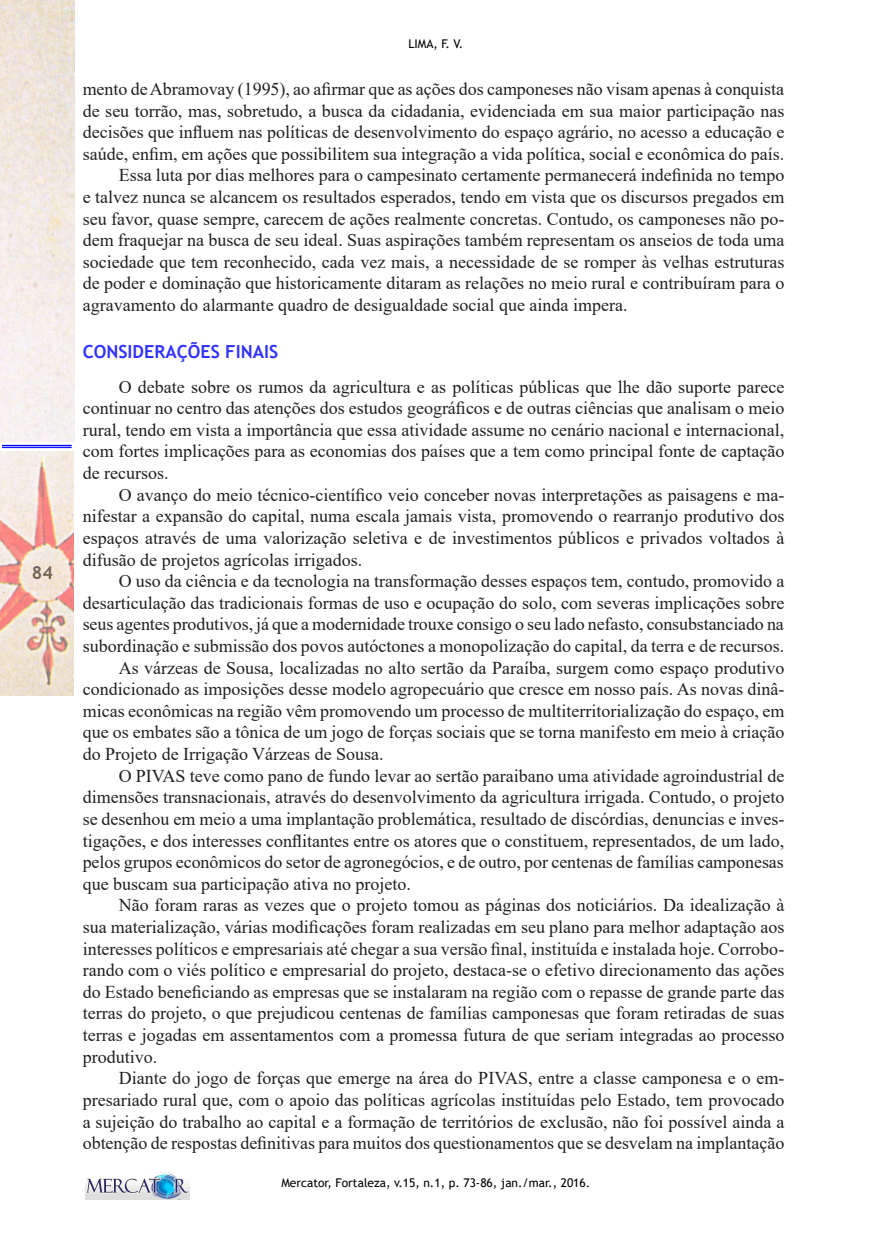
<style>
.page{position:relative;width:893px;height:1234px;background:#fff}
.page>*{position:absolute;margin:0;border:0;box-sizing:border-box;transform-origin:0 0}
.t1{font:18px/21.6px "Times New Roman";color:#231f20;text-align:justify}
.SUBTÍTULO_1{font:700 18px "Trebuchet MS";color:#33f}
.t2{font:700 18px "Trebuchet MS";color:#000}
.t3{font:12px "Trebuchet MS";color:#000}
</style>
<div class="page">
<img style="left:85px;top:1172px;width:105px;height:27px">
<img style="left:0;top:451px;width:74px;height:244px">
<img style="left:0;top:0;width:74px;height:442px">
<hr style="left:2px;top:445px;width:70px;height:1px;background:#00f">
<hr style="left:2px;top:447px;width:70px;height:1px;background:#00f">
<p class="t2" style="left:32px;top:561px;width:23px">84</p>
<p class="t3" style="left:408px;top:36px;width:56px">LIMA, F. V.</p>
<p class="t1" style="left:83px;top:77px;width:703px">mento de Abramovay (1995), ao afirmar que as ações dos camponeses não visam apenas à conquista de seu torrão, mas, sobretudo, a busca da cidadania, evidenciada em sua maior participação nas decisões que influem nas políticas de desenvolvimento do espaço agrário, no acesso a educação e saúde, enfim, em ações que possibilitem sua integração a vida política, social e econômica do país.</p>
<p class="t1" style="left:83px;top:164px;width:703px;text-indent:36px">Essa luta por dias melhores para o campesinato certamente permanecerá indefinida no tempo e talvez nunca se alcancem os resultados esperados, tendo em vista que os discursos pregados em seu favor, quase sempre, carecem de ações realmente concretas. Contudo, os camponeses não po&shy;dem fraquejar na busca de seu ideal. Suas aspirações também representam os anseios de toda uma sociedade que tem reconhecido, cada vez mais, a necessidade de se romper às velhas estruturas de poder e dominação que historicamente ditaram as relações no meio rural e contribuíram para o agravamento do alarmante quadro de desigualdade social que ainda impera.</p>
<p class="SUBTÍTULO_1" style="left:83px;top:340px;width:197px">CONSIDERAÇÕES FINAIS</p>
<p class="t1" style="left:83px;top:375px;width:703px;text-indent:36px">O debate sobre os rumos da agricultura e as políticas públicas que lhe dão suporte parece continuar no centro das atenções dos estudos geográficos e de outras ciências que analisam o meio rural, tendo em vista a importância que essa atividade assume no cenário nacional e internacional, com fortes implicações para as economias dos países que a tem como principal fonte de captação de recursos.</p>
<p class="t1" style="left:83px;top:483px;width:703px;text-indent:36px">O avanço do meio técnico-científico veio conceber novas interpretações as paisagens e ma&shy;nifestar a expansão do capital, numa escala jamais vista, promovendo o rearranjo produtivo dos espaços através de uma valorização seletiva e de investimentos públicos e privados voltados à difusão de projetos agrícolas irrigados.</p>
<p class="t1" style="left:83px;top:569px;width:703px;text-indent:36px">O uso da ciência e da tecnologia na transformação desses espaços tem, contudo, promovido a desarticulação das tradicionais formas de uso e ocupação do solo, com severas implicações sobre seus agentes produtivos, já que a modernidade trouxe consigo o seu lado nefasto, consubstanciado na subordinação e submissão dos povos autóctones a monopolização do capital, da terra e de recursos.</p>
<p class="t1" style="left:83px;top:656px;width:703px;text-indent:36px">As várzeas de Sousa, localizadas no alto sertão da Paraíba, surgem como espaço produtivo condicionado as imposições desse modelo agropecuário que cresce em nosso país. As novas dinâ&shy;micas econômicas na região vêm promovendo um processo de multiterritorialização do espaço, em que os embates são a tônica de um jogo de forças sociais que se torna manifesto em meio à criação do Projeto de Irrigação Várzeas de Sousa.</p>
<p class="t1" style="left:83px;top:764px;width:703px;text-indent:36px">O PIVAS teve como pano de fundo levar ao sertão paraibano uma atividade agroindustrial de dimensões transnacionais, através do desenvolvimento da agricultura irrigada. Contudo, o projeto se desenhou em meio a uma implantação problemática, resultado de discórdias, denuncias e inves&shy;tigações, e dos interesses conflitantes entre os atores que o constituem, representados, de um lado, pelos grupos econômicos do setor de agronegócios, e de outro, por centenas de famílias camponesas que buscam sua participação ativa no projeto.</p>
<p class="t1" style="left:83px;top:893px;width:703px;text-indent:36px">Não foram raras as vezes que o projeto tomou as páginas dos noticiários. Da idealização à sua materialização, várias modificações foram realizadas em seu plano para melhor adaptação aos interesses políticos e empresariais até chegar a sua versão final, instituída e instalada hoje. Corrobo&shy;rando com o viés político e empresarial do projeto, destaca-se o efetivo direcionamento das ações do Estado beneficiando as empresas que se instalaram na região com o repasse de grande parte das terras do projeto, o que prejudicou centenas de famílias camponesas que foram retiradas de suas terras e jogadas em assentamentos com a promessa futura de que seriam integradas ao processo produtivo.</p>
<p class="t1" style="left:83px;top:1066px;width:703px;text-indent:36px">Diante do jogo de forças que emerge na área do PIVAS, entre a classe camponesa e o em&shy;presariado rural que, com o apoio das políticas agrícolas instituídas pelo Estado, tem provocado a sujeição do trabalho ao capital e a formação de territórios de exclusão, não foi possível ainda a obtenção de respostas definitivas para muitos dos questionamentos que se desvelam na implantação</p>
<p class="t3" style="left:281px;top:1174px;width:310px">Mercator, Fortaleza, v.15, n.1, p. 73-86, jan./mar., 2016.</p>
</div>
